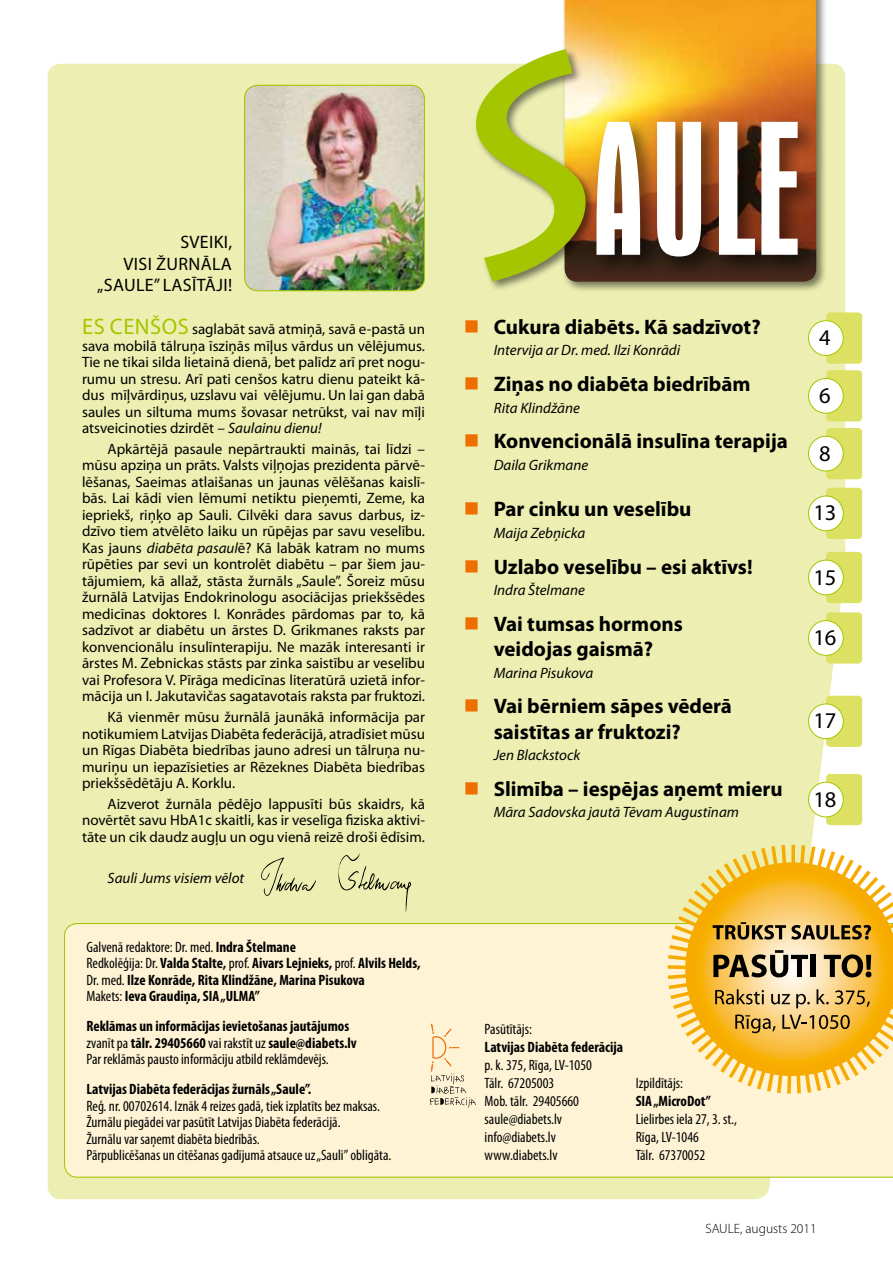
<style>
.page{position:relative;width:893px;height:1263px;background:#fff}
.page>*{position:absolute;margin:0;border:0;box-sizing:border-box;transform-origin:0 0}
.t1{font:22.5px "Myriad Pro";color:#000}
.t2{font:700 21px/25.2px "Myriad Pro";color:#000}
.t3{font:18px/21.6px "Myriad Pro";letter-spacing:.02em;color:#000;text-align:right}
.t4{font:15px/16.5px "Myriad Pro";color:#000;text-align:justify}
.t5{font:700 condensed 15px/16.5px "Myriad Pro";color:#000}
.t6{font:condensed 15px/18px "Myriad Pro";color:#000}
.t7{font:italic 15px "Myriad Pro";color:#000}
.t8{font:300 13.5px "Myriad Pro";color:#000}
.s1{font-size:22.5px;color:#a5c500}
.s2{font-style:italic}
.s3{font-weight:400}
</style>
<div class="page">
<div style="left:48px;top:64px;width:797px;height:1135px;background:#ecefb1"></div>
<div style="left:64px;top:923px;width:829px;height:255px;background:#fef3d5"></div>
<svg style="left:430px;top:1024px;width:46px;height:83px;background:#efe1c2"></svg>
<img style="left:245px;top:85px;width:179px;height:206px">
<div style="left:244px;top:85px;width:181px;height:206px;border:1px solid #a5c500;border-radius:13px"></div>
<svg style="left:664px;top:841px;width:229px;height:256px;background:#f8ebb7"></svg>
<svg style="left:685px;top:862px;width:208px;height:214px;background:#e4b753"></svg>
<div style="left:561px;top:0;width:267px;height:293px;background:#000;opacity:.5"></div>
<img style="left:565px;top:0;width:251px;height:282px">
<div style="left:473px;top:47px;width:124px;height:245px;background:#000;opacity:.5"></div>
<svg style="left:476px;top:49px;width:110px;height:233px;background:#c8d066"></svg>
<div style="left:591px;top:116px;width:229px;height:163px;background:#000;opacity:.5"></div>
<svg style="left:596px;top:122px;width:44px;height:133px"></svg>
<svg style="left:657px;top:122px;width:44px;height:135px"></svg>
<svg style="left:719px;top:122px;width:36px;height:133px"></svg>
<svg style="left:761px;top:122px;width:37px;height:133px"></svg>
<div style="left:826px;top:312px;width:36px;height:52px;background:#dce163;border-radius:4px"></div>
<div style="left:808px;top:321px;width:35px;height:34px;background:#fff;border-radius:50%"></div>
<div style="left:808px;top:320px;width:36px;height:36px;border:1px solid #a5c500;border-radius:50%"></div>
<div style="left:826px;top:370px;width:36px;height:51px;background:#dce163;border-radius:4px"></div>
<div style="left:808px;top:378px;width:35px;height:35px;background:#fff;border-radius:50%"></div>
<div style="left:808px;top:378px;width:36px;height:36px;border:1px solid #a5c500;border-radius:50%"></div>
<div style="left:826px;top:428px;width:36px;height:51px;background:#dce163;border-radius:4px"></div>
<div style="left:808px;top:436px;width:35px;height:35px;background:#fff;border-radius:50%"></div>
<div style="left:808px;top:436px;width:36px;height:35px;border:1px solid #a5c500;border-radius:50%"></div>
<div style="left:826px;top:488px;width:36px;height:51px;background:#dce163;border-radius:4px"></div>
<div style="left:808px;top:496px;width:35px;height:35px;background:#fff;border-radius:50%"></div>
<div style="left:808px;top:496px;width:36px;height:35px;border:1px solid #a5c500;border-radius:50%"></div>
<div style="left:826px;top:552px;width:36px;height:51px;background:#dce163;border-radius:4px"></div>
<div style="left:808px;top:560px;width:35px;height:35px;background:#fff;border-radius:50%"></div>
<div style="left:808px;top:560px;width:36px;height:35px;border:1px solid #a5c500;border-radius:50%"></div>
<div style="left:826px;top:612px;width:36px;height:52px;background:#dce163;border-radius:4px"></div>
<div style="left:808px;top:621px;width:35px;height:34px;background:#fff;border-radius:50%"></div>
<div style="left:808px;top:620px;width:36px;height:36px;border:1px solid #a5c500;border-radius:50%"></div>
<div style="left:826px;top:696px;width:36px;height:51px;background:#dce163;border-radius:4px"></div>
<div style="left:808px;top:704px;width:35px;height:35px;background:#fff;border-radius:50%"></div>
<div style="left:808px;top:703px;width:36px;height:36px;border:1px solid #a5c500;border-radius:50%"></div>
<div style="left:826px;top:774px;width:36px;height:51px;background:#dce163;border-radius:4px"></div>
<div style="left:808px;top:782px;width:35px;height:35px;background:#fff;border-radius:50%"></div>
<div style="left:808px;top:782px;width:36px;height:35px;border:1px solid #a5c500;border-radius:50%"></div>
<svg style="left:260px;top:857px;width:56px;height:42px;background:#d6d8a0"></svg>
<svg style="left:338px;top:853px;width:73px;height:60px;background:#dcdfa5"></svg>
<svg style="left:466px;top:320px;width:12px;height:12px"></svg>
<svg style="left:466px;top:377px;width:12px;height:13px"></svg>
<svg style="left:466px;top:435px;width:12px;height:12px"></svg>
<svg style="left:466px;top:503px;width:12px;height:12px"></svg>
<svg style="left:466px;top:560px;width:12px;height:12px"></svg>
<svg style="left:466px;top:617px;width:12px;height:12px"></svg>
<svg style="left:466px;top:700px;width:12px;height:12px"></svg>
<svg style="left:466px;top:782px;width:12px;height:12px"></svg>
<p class="t3" style="left:97px;top:231px;width:136px">Sveiki,<br>visi žurnāla „Saule” lasītāji!</p>
<p class="t4" style="left:82px;top:321px;width:344px"><span class="s1">Es cenšos</span> saglabāt savā atmiņā, savā e-pastā un sava mobilā tālruņa īsziņās mīļus vārdus un vēlējumus.<br>Tie ne tikai silda lietainā dienā, bet palīdz arī pret nogu&shy;rumu un stresu. Arī pati cenšos katru dienu pateikt kā&shy;dus mīļvārdiņus, uzslavu vai vēlējumu. Un lai gan dabā saules un siltuma mums šovasar netrūkst, vai nav mīļi atsveicinoties dzirdēt – <span class="s2">Saulainu dienu!</span></p>
<p class="t4" style="left:82px;top:440px;width:344px;text-indent:26px">Apkārtējā pasaule nepārtraukti mainās, tai līdzi – mūsu apziņa un prāts. Valsts viļņojas prezidenta pārvē&shy;lēšanas, Saeimas atlaišanas un jaunas vēlēšanas kaislī&shy;bās. Lai kādi vien lēmumi netiktu pieņemti, Zeme, ka iepriekš, riņķo ap Sauli. Cilvēki dara savus darbus, iz&shy;dzīvo tiem atvēlēto laiku un rūpējas par savu veselību.<br>Kas jauns <span class="s2">diabēta pasaul</span>ē? Kā labāk katram no mums rūpēties par sevi un kontrolēt diabētu – par šiem jau&shy;tājumiem, kā allaž, stāsta žurnāls „Saule”. Šoreiz mūsu žurnālā Latvijas Endokrinologu asociācijas priekšsēdes medicīnas doktores I. Konrādes pārdomas par to, kā sadzīvot ar diabētu un ārstes D. Grikmanes raksts par konvencionālu insulīnterapiju. Ne mazāk interesanti ir ārstes M. Zebnickas stāsts par zinka saistību ar veselību vai Profesora V. Pīrāga medicīnas literatūrā uzietā infor&shy;mācija un I. Jakutavičas sagatavotais raksta par fruktozi.</p>
<p class="t4" style="left:82px;top:709px;width:344px;text-indent:26px">Kā vienmēr mūsu žurnālā jaunākā informācija par notikumiem Latvijas Diabēta federācijā, atradīsiet mūsu un Rīgas Diabēta biedrības jauno adresi un tālruņa nu&shy;muriņu un iepazīsieties ar Rēzeknes Diabēta biedrības priekšsēdētāju A. Korklu.</p>
<p class="t4" style="left:82px;top:795px;width:344px;text-indent:26px">Aizverot žurnāla pēdējo lappusīti būs skaidrs, kā novērtēt savu HbA1c skaitli, kas ir veselīga fiziska aktivi&shy;tāte un cik daudz augļu un ogu vienā reizē droši ēdīsim.</p>
<p class="t7" style="left:108px;top:869px;width:138px">Sauli Jums visiem vēlot</p>
<p class="t5" style="left:86px;top:938px;width:336px"><span class="s3">Galvenā redaktore: Dr. med.</span> Indra Štelmane<br><span class="s3">Redkolēģija: Dr.</span> Valda Stalte, <span class="s3">prof.</span> Aivars Lejnieks, <span class="s3">prof.</span> Alvils Helds, <span class="s3">Dr. med.</span> Ilze Konrāde, Rita Klindžāne, Marina Pisukova<br><span class="s3">Makets:</span> Ieva Graudiņa, SIA „ULMA”</p>
<p class="t5" style="left:86px;top:1018px;width:272px">Reklāmas un informācijas ievietošanas jautājumos <span class="s3">zvanīt pa</span> tālr. 29405660 <span class="s3">vai rakstīt uz</span> saule@diabets.lv<br><span class="s3">Par reklāmās pausto informāciju atbild reklāmdevējs.</span></p>
<p class="t5" style="left:86px;top:1081px;width:226px">Latvijas Diabēta federācijas žurnāls „Saule”.</p>
<p class="t6" style="left:86px;top:1097px;width:306px;line-height:16.5px">Reģ. nr. 00702614. Iznāk 4 reizes gadā, tiek izplatīts bez maksas.<br>Žurnālu piegādei var pasūtīt Latvijas Diabēta federācijā.<br>Žurnālu var saņemt diabēta biedrībās.<br>Pārpublicēšanas un citēšanas gadījumā atsauce uz „Sauli”obligāta.</p>
<h2 class="t2" style="left:494px;top:313px;width:268px">Cukura diabēts. Kā sadzīvot?</h2>
<p class="t7" style="left:494px;top:341px;width:188px">Intervija ar Dr. med. Ilzi Konrādi</p>
<h2 class="t2" style="left:494px;top:371px;width:258px">Ziņas no diabēta biedrībām</h2>
<p class="t7" style="left:494px;top:398px;width:88px">Rita Klindžāne</p>
<h2 class="t2" style="left:494px;top:428px;width:296px">Konvencionālā insulīna terapija</h2>
<p class="t7" style="left:494px;top:456px;width:96px">Daila Grikmane</p>
<h2 class="t2" style="left:494px;top:496px;width:199px">Par cinku un veselību</h2>
<p class="t7" style="left:494px;top:523px;width:93px">Maija Zebņicka</p>
<h2 class="t2" style="left:494px;top:553px;width:260px">Uzlabo veselību – esi aktīvs!</h2>
<p class="t7" style="left:494px;top:581px;width:93px">Indra Štelmane</p>
<h2 class="t2" style="left:494px;top:610px;width:191px">Vai tumsas hormons veidojas gaismā?</h2>
<p class="t7" style="left:494px;top:663px;width:101px">Marina Pisukova</p>
<h2 class="t2" style="left:494px;top:693px;width:240px">Vai bērniem sāpes vēderā saistītas ar fruktozi?</h2>
<p class="t7" style="left:494px;top:746px;width:88px">Jen Blackstock</p>
<h2 class="t2" style="left:494px;top:775px;width:290px">Slimība – iespējas aņemt mieru</h2>
<p class="t7" style="left:494px;top:803px;width:247px">Māra Sadovska jautā Tēvam Augustīnam</p>
<h1 class="t1" style="left:819px;top:324px;width:13px">4</h1>
<h1 class="t1" style="left:819px;top:381px;width:13px">6</h1>
<h1 class="t1" style="left:819px;top:439px;width:13px">8</h1>
<h1 class="t1" style="left:813px;top:499px;width:25px">13</h1>
<h1 class="t1" style="left:813px;top:563px;width:25px">15</h1>
<h1 class="t1" style="left:813px;top:624px;width:25px">16</h1>
<h1 class="t1" style="left:813px;top:707px;width:25px">17</h1>
<h1 class="t1" style="left:813px;top:785px;width:25px">18</h1>
<p class="t6" style="left:485px;top:1020px;width:49px">Pasūtītājs:</p>
<p class="t5" style="left:485px;top:1039px;width:140px">Latvijas Diabēta federācija</p>
<p class="t6" style="left:485px;top:1056px;width:109px">p. k. 375, Rīga, LV-1050<br>Tālr. 67205003<br>Mob. tālr. 29405660 saule@diabets.lv info@diabets.lv www.diabets.lv</p>
<p class="t6" style="left:636px;top:1074px;width:49px">Izpildītājs:</p>
<p class="t5" style="left:636px;top:1093px;width:77px">SIA „MicroDot”</p>
<p class="t6" style="left:636px;top:1110px;width:103px">Lielirbes iela 27, 3. st.,<br>Rīga, LV-1046<br>Tālr. 67370052</p>
<p class="t8" style="left:705px;top:1221px;width:8px">SAULE</p>
<p class="t8" style="left:740px;top:1221px;width:78px">, augusts 2011</p>
</div>
